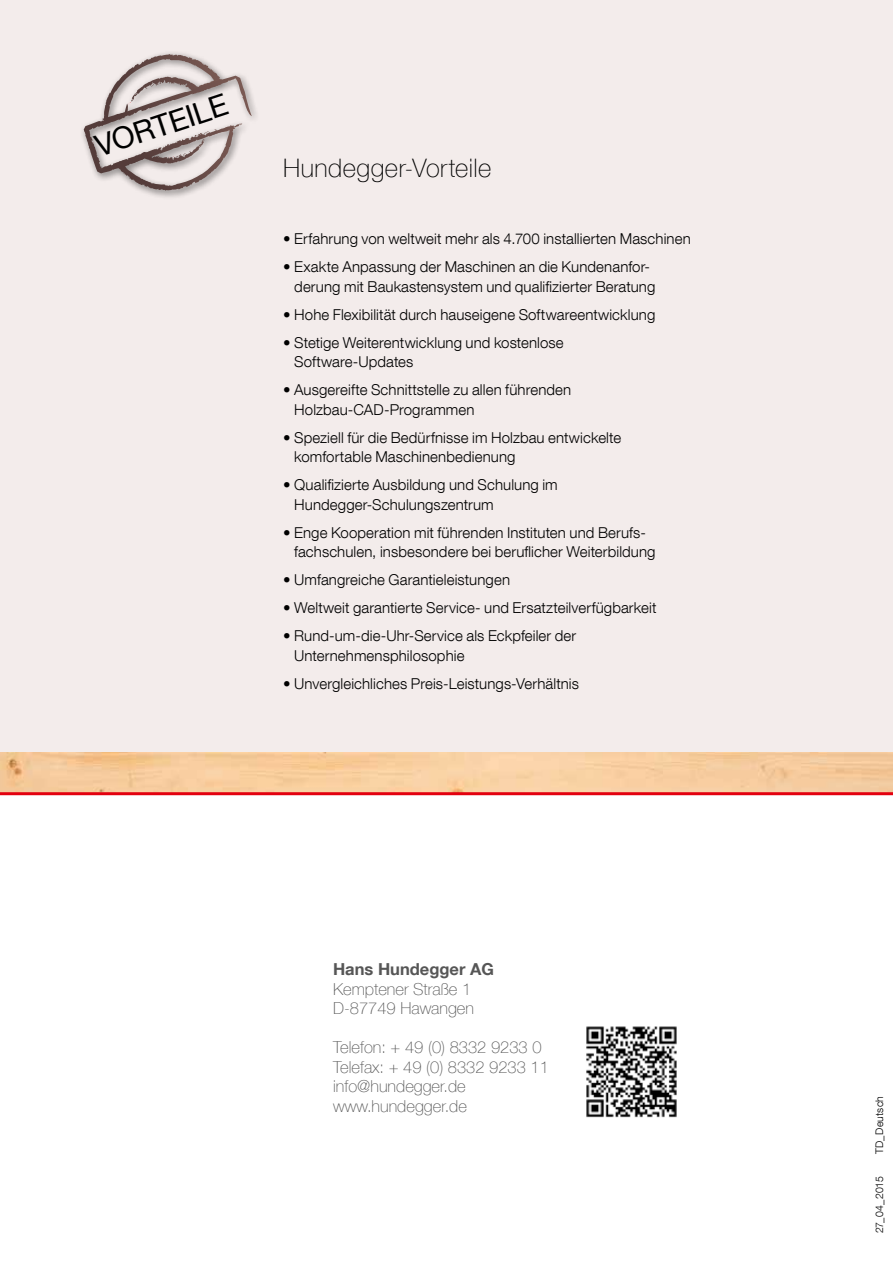
<style>
.page{position:relative;width:893px;height:1263px;background:#fff}
.page>*{position:absolute;margin:0;border:0;box-sizing:border-box;transform-origin:0 0}
.t1{font:30px "Helvetica Neue LT Com";color:#000}
.t2{font:100 25.5px "Helvetica Neue LT Com";letter-spacing:.02em;color:#000}
.t3{font:100 16.5px/19.5px "Helvetica Neue LT Com";color:#565656}
.t4{font:700 16.5px "Helvetica Neue LT Com";color:#565656}
.t5{font:300 15px/19.5px "Helvetica Neue LT Com";letter-spacing:.005em;color:#000}
.t6{font:300 10.5px "Helvetica Neue LT Com";letter-spacing:.015em;color:#000}
</style>
<div class="page">
<div style="left:0;top:0;width:893px;height:766px;background:#f3eceb"></div>
<img style="left:0;top:753px;width:893px;height:39px">
<hr style="left:0;top:792px;width:893px;height:3px;background:#e3000f">
<div style="left:79px;top:50px;width:182px;height:150px;background:#000;opacity:.5"></div>
<svg style="left:83px;top:54px;width:159px;height:132px"></svg>
<img style="left:586px;top:1026px;width:91px;height:92px">
<h1 class="t1" style="left:90px;top:129px;width:139px;rotate:-18deg">VORTEILE</h1>
<h2 class="t2" style="left:283px;top:153px;width:210px">Hundegger-Vorteile</h2>
<p class="t5" style="left:283px;top:229px;width:409px">• Erfahrung von weltweit mehr als 4.700 installierten Maschinen</p>
<p class="t5" style="left:294px;top:257px;width:363px;text-indent:-11px">• Exakte Anpassung der Maschinen an die Kundenanfor&shy;derung mit Baukastensystem und qualifizierter Beratung</p>
<p class="t5" style="left:283px;top:304px;width:374px">• Hohe Flexibilität durch hauseigene Softwareentwicklung</p>
<p class="t5" style="left:294px;top:332px;width:271px;text-indent:-11px">• Stetige Weiterentwicklung und kostenlose<br>Software-Updates</p>
<p class="t5" style="left:294px;top:380px;width:278px;text-indent:-11px">• Ausgereifte Schnittstelle zu allen führenden<br>Holzbau-CAD-Programmen</p>
<p class="t5" style="left:294px;top:427px;width:328px;text-indent:-11px">• Speziell für die Bedürfnisse im Holzbau entwickelte komfortable Maschinenbedienung</p>
<p class="t5" style="left:294px;top:475px;width:265px;text-indent:-11px">• Qualifizierte Ausbildung und Schulung im<br>Hundegger-Schulungszentrum</p>
<p class="t5" style="left:294px;top:522px;width:363px;text-indent:-11px">• Enge Kooperation mit führenden Instituten und Berufs&shy;fachschulen, insbesondere bei beruflicher Weiterbildung</p>
<p class="t5" style="left:283px;top:570px;width:228px">• Umfangreiche Garantieleistungen</p>
<p class="t5" style="left:283px;top:598px;width:375px">• Weltweit garantierte Service- und Ersatzteilverfügbarkeit</p>
<p class="t5" style="left:294px;top:626px;width:284px;text-indent:-11px">• Rund-um-die-Uhr-Service als Eckpfeiler der<br>Unternehmensphilosophie</p>
<p class="t5" style="left:283px;top:673px;width:297px">• Unvergleichliches Preis-Leistungs-Verhältnis</p>
<p class="t4" style="left:333px;top:959px;width:162px">Hans Hundegger AG</p>
<p class="t3" style="left:333px;top:979px;width:142px">Kemptener Straße 1<br>D-87749 Hawangen</p>
<p class="t3" style="left:333px;top:1037px;width:217px">Telefon: + 49 (0) 8332 9233 0<br>Telefax: + 49 (0) 8332 9233 11 info@hundegger.de www.hundegger.de</p>
<p class="t6" style="left:873px;top:1154px;width:59px;rotate:-90deg">TD_Deutsch</p>
<p class="t6" style="left:873px;top:1233px;width:58px;rotate:-90deg">27_04_2015</p>
</div>
